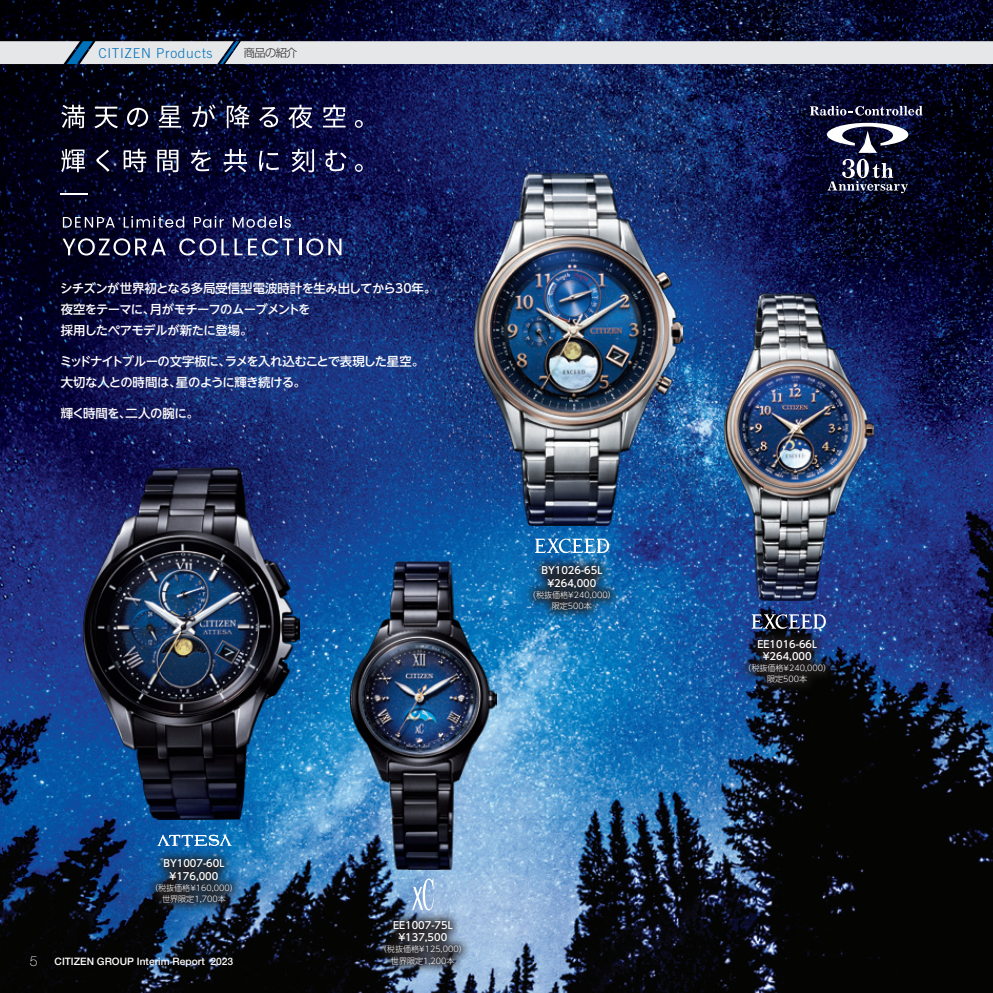
<style>
.page{position:relative;width:993px;height:993px;background:#fff}
.page>*{position:absolute;margin:0;border:0;box-sizing:border-box;transform-origin:0 0}
.t1{font:300 13.65px "Trade Gothic LT Std";letter-spacing:.05em;color:#0072bc}
.t2{font:500 12.42px/21px "UD Shin Go NT Pro";letter-spacing:-.045em;color:#fff}
.t3{font:500 12.42px "UD Shin Go NT Pro";letter-spacing:-.025em;color:#fff}
.t4{font:300 11.2px "Shin Go Pr 5";letter-spacing:-.05em;color:#231f20}
.t5{font:500 10.33px "Helvetica Neue LT Std";color:#fff}
.t6{font:500 9.97px/12.4px "UD Shin Go NT Pro";color:#fff;text-align:center}
.t7{font:300 8.05px/11.2px "UD Shin Go NT Pro";color:#fff;text-align:center}
.s1{font-weight:100;font-size:14px}
</style>
<div class="page">
<img style="left:0;top:0;width:992px;height:992px">
<img style="left:724px;top:293px;width:149px;height:307px">
<img style="left:474px;top:172px;width:208px;height:354px">
<img style="left:83px;top:467px;width:216px;height:352px">
<img style="left:350px;top:561px;width:146px;height:307px">
<svg style="left:827px;top:159px;width:80px;height:34px;background:#3a3d55"></svg>
<svg style="left:826px;top:123px;width:82px;height:30px"></svg>
<svg style="left:809px;top:106px;width:113px;height:9px"></svg>
<svg style="left:157px;top:834px;width:75px;height:11px"></svg>
<svg style="left:534px;top:537px;width:75px;height:17px"></svg>
<svg style="left:751px;top:612px;width:75px;height:16px"></svg>
<svg style="left:412px;top:878px;width:21px;height:31px"></svg>
<svg style="left:61px;top:105px;width:24px;height:23px"></svg>
<svg style="left:94px;top:107px;width:24px;height:21px"></svg>
<svg style="left:127px;top:108px;width:21px;height:19px"></svg>
<svg style="left:158px;top:106px;width:23px;height:21px"></svg>
<svg style="left:192px;top:104px;width:23px;height:23px"></svg>
<svg style="left:227px;top:105px;width:22px;height:23px"></svg>
<svg style="left:259px;top:107px;width:19px;height:20px"></svg>
<svg style="left:288px;top:105px;width:24px;height:23px"></svg>
<svg style="left:323px;top:105px;width:22px;height:22px"></svg>
<svg style="left:355px;top:120px;width:7px;height:8px"></svg>
<svg style="left:61px;top:149px;width:24px;height:23px"></svg>
<svg style="left:95px;top:149px;width:15px;height:23px"></svg>
<svg style="left:124px;top:149px;width:22px;height:23px"></svg>
<svg style="left:157px;top:150px;width:21px;height:22px"></svg>
<svg style="left:191px;top:150px;width:20px;height:21px"></svg>
<svg style="left:224px;top:149px;width:23px;height:23px"></svg>
<svg style="left:259px;top:151px;width:20px;height:20px"></svg>
<svg style="left:291px;top:149px;width:23px;height:23px"></svg>
<svg style="left:325px;top:150px;width:21px;height:21px"></svg>
<svg style="left:355px;top:164px;width:7px;height:8px"></svg>
<svg style="left:60px;top:193px;width:27px;height:1px"></svg>
<svg style="left:63px;top:217px;width:52px;height:10px"></svg>
<svg style="left:124px;top:216px;width:60px;height:12px"></svg>
<svg style="left:194px;top:216px;width:30px;height:12px"></svg>
<svg style="left:233px;top:216px;width:58px;height:12px"></svg>
<svg style="left:62px;top:238px;width:104px;height:17px"></svg>
<svg style="left:179px;top:238px;width:63px;height:17px"></svg>
<svg style="left:248px;top:238px;width:45px;height:17px"></svg>
<svg style="left:299px;top:238px;width:42px;height:17px"></svg>
<svg style="left:146px;top:848px;width:96px;height:65px;background:#1b4164"></svg>
<svg style="left:523px;top:555px;width:97px;height:64px;background:#1a507b"></svg>
<svg style="left:738px;top:628px;width:97px;height:65px;background:#18253e"></svg>
<svg style="left:374px;top:909px;width:97px;height:65px;background:#495465"></svg>
<div style="left:0;top:41px;width:992px;height:23px;background:#e6e7e9"></div>
<p class="t1" style="left:98px;top:45px;width:116px">CITIZEN Products</p>
<p class="t4" style="left:244px;top:43px;width:55px">商品の紹介</p>
<p class="t2" style="left:60px;top:277px;width:377px">シチズンが世界初となる多局受信型電波時計を生み出してから30年。夜空をテーマに、月がモチーフのムーブメントを<br>採用したペアモデルが新たに登場。</p>
<p class="t2" style="left:60px;top:350px;width:365px">ミッドナイトブルーの文字板に、ラメを入れ込むことで表現した星空。大切な人との時間は、星のように輝き続ける。</p>
<p class="t3" style="left:61px;top:403px;width:140px">輝く時間を、二人の腕に。</p>
<p class="t6" style="left:541px;top:563px;width:62px">BY1026-65L ¥264,000</p>
<p class="t7" style="left:528px;top:588px;width:89px">（税抜価格¥240,000）限定500本</p>
<p class="t6" style="left:163px;top:856px;width:62px">BY1007-60L ¥176,000</p>
<p class="t7" style="left:150px;top:881px;width:89px">（税抜価格¥160,000）世界限定1,700本</p>
<p class="t5" style="left:30px;top:954px;width:205px"><span class="s1">5</span> CITIZEN GROUP Interim Report 2023</p>
<p class="t6" style="left:393px;top:918px;width:61px">EE1007-75L ¥137,500</p>
<p class="t7" style="left:379px;top:943px;width:89px">（税抜価格¥125,000）世界限定1,200本</p>
<p class="t6" style="left:757px;top:637px;width:61px">EE1016-66L ¥264,000</p>
<p class="t7" style="left:743px;top:662px;width:89px">（税抜価格¥240,000）限定500本</p>
</div>
